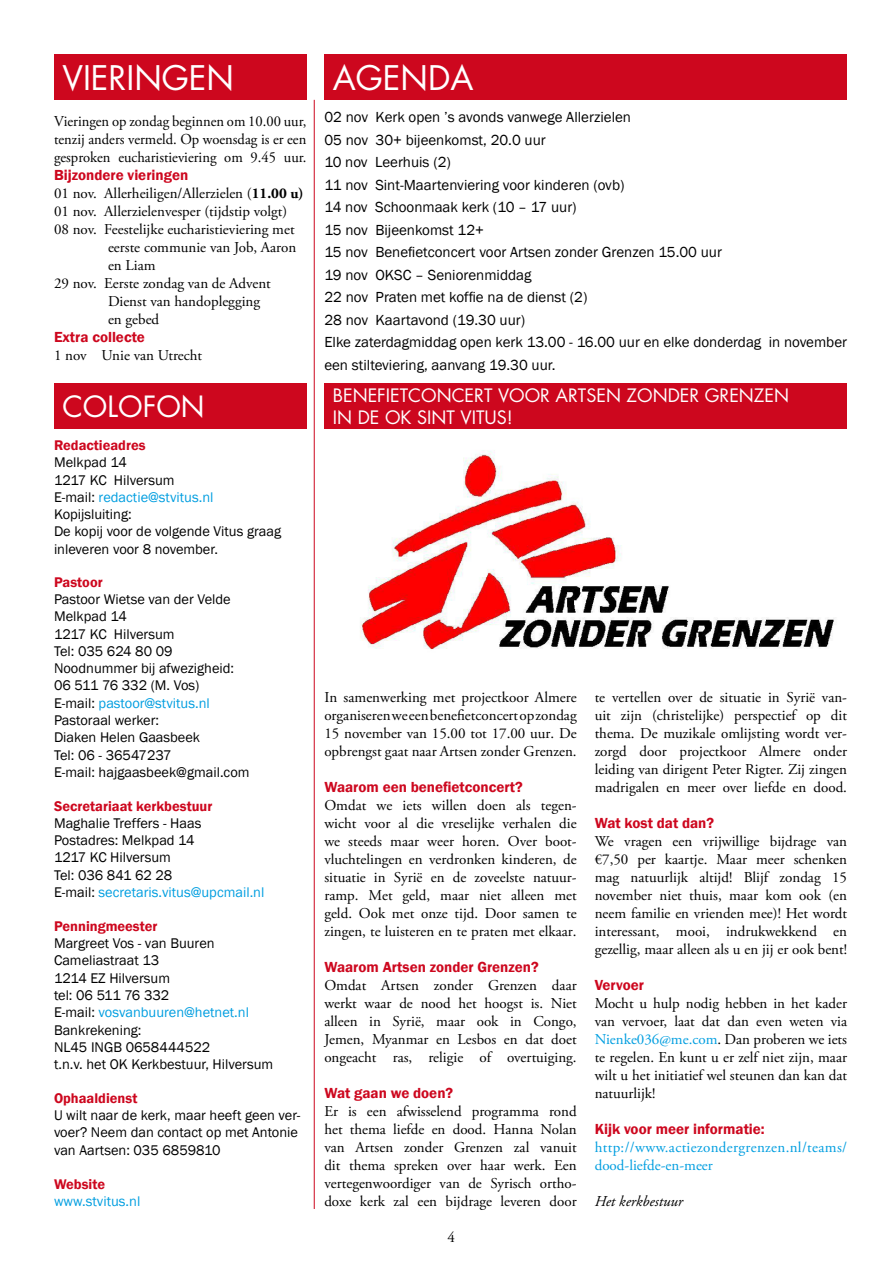
<style>
.page{position:relative;width:893px;height:1263px;background:#fff}
.page>*{position:absolute;margin:0;border:0;box-sizing:border-box;transform-origin:0 0}
.t1{font:33px "Futura";color:#fff}
.t2{font:28.5px "Futura";color:#fff}
.t3{font:18px/21.6px "Futura";color:#fff}
.t4{font:15.15px/18px "Adobe Garamond Pro";color:#000;text-align:justify;scale:.96 1}
.t5{font:15px/18px "Adobe Garamond Pro";color:#000;text-align:justify}
.t6{font:15px/22.5px "Franklin Gothic";color:#000}
.t7{font:600 15px "Franklin Gothic";color:#cd071e}
.t8{font:15px/18px "Adobe Garamond Pro";letter-spacing:.025em;color:#009ee0}
.t9{font:italic 15px "Adobe Garamond Pro";color:#000}
.t10{font:14.4px/17.2px "Franklin Gothic";color:#000}
.t11{font:600 14.4px "Franklin Gothic";color:#cd071e}
.t12{font:14.4px "Franklin Gothic";color:#009ee0}
.s1{font-weight:700}
.s2{color:#009ee0}
</style>
<div class="page">
<div style="left:324px;top:54px;width:523px;height:46px;background:#cd071e"></div>
<div style="left:324px;top:383px;width:523px;height:46px;background:#cd071e"></div>
<div style="left:54px;top:54px;width:252px;height:46px;background:#cd071e"></div>
<div style="left:54px;top:383px;width:252px;height:46px;background:#cd071e"></div>
<hr style="left:314px;top:100px;width:1px;height:1109px;background:#cd071e">
<img style="left:360px;top:450px;width:474px;height:200px">
<h1 class="t1" style="left:63px;top:55px;width:173px">VIERINGEN</h1>
<p class="t4" style="left:54px;top:113px;width:264px">Vieringen op zondag beginnen om 10.00 uur, tenzij anders vermeld. Op woensdag is er een gesproken eucharistieviering om 9.45 uur.</p>
<p class="t7" style="left:54px;top:166px;width:136px">Bijzondere vieringen</p>
<p class="t5" style="left:54px;top:185px;width:251px">01 nov. Allerheiligen/Allerzielen (<span class="s1">11.00 u)</span></p>
<p class="t5" style="left:54px;top:203px;width:235px">01 nov. Allerzielenvesper (tijdstip volgt)</p>
<p class="t5" style="left:54px;top:221px;width:242px">08 nov. Feestelijke eucharistieviering met</p>
<p class="t5" style="left:108px;top:239px;width:190px">eerste communie van Job, Aaron</p>
<p class="t5" style="left:108px;top:257px;width:49px">en Liam</p>
<p class="t5" style="left:54px;top:275px;width:218px">29 nov. Eerste zondag van de Advent</p>
<p class="t5" style="left:108px;top:293px;width:154px">Dienst van handoplegging</p>
<p class="t5" style="left:108px;top:311px;width:53px">en gebed</p>
<p class="t7" style="left:54px;top:328px;width:92px">Extra collecte</p>
<p class="t5" style="left:54px;top:347px;width:150px">1 nov Unie van Utrecht</p>
<h2 class="t2" style="left:63px;top:387px;width:144px">COLOFON</h2>
<p class="t11" style="left:54px;top:436px;width:93px">Redactieadres</p>
<p class="t10" style="left:54px;top:454px;width:229px">Melkpad 14<br>1217 KC Hilversum<br>E-mail: <span class="s2">redactie@stvitus.nl<br></span>Kopijsluiting:<br>De kopij voor de volgende Vitus graag inleveren voor 8 november.</p>
<p class="t11" style="left:54px;top:573px;width:50px">Pastoor</p>
<p class="t10" style="left:54px;top:591px;width:197px">Pastoor Wietse van der Velde<br>Melkpad 14<br>1217 KC Hilversum<br>Tel: 035 624 80 09<br>Noodnummer bij afwezigheid:<br>06 511 76 332 (M. Vos)<br>E-mail: <span class="s2">pastoor@stvitus.nl<br></span>Pastoraal werker:<br>Diaken Helen Gaasbeek<br>Tel: 06 - 36547237<br>E-mail: hajgaasbeek@gmail.com</p>
<p class="t11" style="left:54px;top:797px;width:160px">Secretariaat kerkbestuur</p>
<p class="t10" style="left:54px;top:815px;width:212px">Maghalie Treffers - Haas<br>Postadres: Melkpad 14<br>1217 KC Hilversum<br>Tel: 036 841 62 28<br>E-mail: <span class="s2">secretaris.vitus@upcmail.nl</span></p>
<p class="t11" style="left:54px;top:917px;width:105px">Penningmeester</p>
<p class="t10" style="left:54px;top:935px;width:221px">Margreet Vos - van Buuren<br>Cameliastraat 13<br>1214 EZ Hilversum<br>tel: 06 511 76 332<br>E-mail: <span class="s2">vosvanbuuren@hetnet.nl<br></span>Bankrekening:<br>NL45 INGB 0658444522<br>t.n.v. het OK Kerkbestuur, Hilversum</p>
<p class="t11" style="left:54px;top:1089px;width:85px">Ophaaldienst</p>
<p class="t10" style="left:54px;top:1107px;width:248px">U wilt naar de kerk, maar heeft geen ver&shy;voer? Neem dan contact op met Antonie van Aartsen: 035 6859810</p>
<p class="t11" style="left:54px;top:1175px;width:53px">Website</p>
<p class="t12" style="left:54px;top:1192px;width:88px">www.stvitus.nl</p>
<h1 class="t1" style="left:333px;top:55px;width:142px">AGENDA</h1>
<p class="t6" style="left:324px;top:106px;width:524px">02 nov Kerk open ’s avonds vanwege Allerzielen<br>05 nov 30+ bijeenkomst, 20.0 uur<br>10 nov Leerhuis (2)<br>11 nov Sint-Maartenviering voor kinderen (ovb)<br>14 nov Schoonmaak kerk (10 – 17 uur)<br>15 nov Bijeenkomst 12+<br>15 nov Benefietconcert voor Artsen zonder Grenzen 15.00 uur<br>19 nov OKSC – Seniorenmiddag<br>22 nov Praten met koffie na de dienst (2)<br>28 nov Kaartavond (19.30 uur)<br>Elke zaterdagmiddag open kerk 13.00 - 16.00 uur en elke donderdag in november een stilteviering, aanvang 19.30 uur.</p>
<p class="t3" style="left:333px;top:384px;width:458px">BENEFIETCONCERT VOOR ARTSEN ZONDER GRENZEN<br>IN DE OK SINT VITUS!</p>
<p class="t5" style="left:324px;top:689px;width:254px">In samenwerking met projectkoor Almere organiseren we een benefietconcert op zondag 15 november van 15.00 tot 17.00 uur. De opbrengst gaat naar Artsen zonder Grenzen.</p>
<p class="t7" style="left:324px;top:778px;width:200px">Waarom een benefietconcert?</p>
<p class="t5" style="left:324px;top:797px;width:254px">Omdat we iets willen doen als tegen&shy;wicht voor al die vreselijke verhalen die we steeds maar weer horen. Over boot&shy;vluchtelingen en verdronken kinderen, de situatie in Syrië en de zoveelste natuur&shy;ramp. Met geld, maar niet alleen met geld. Ook met onze tijd. Door samen te zingen, te luisteren en te praten met elkaar.</p>
<p class="t7" style="left:324px;top:958px;width:216px">Waarom Artsen zonder Grenzen?</p>
<p class="t5" style="left:324px;top:977px;width:254px">Omdat Artsen zonder Grenzen daar werkt waar de nood het hoogst is. Niet alleen in Syrië, maar ook in Congo, Jemen, Myanmar en Lesbos en dat doet ongeacht ras, religie of overtuiging.</p>
<p class="t7" style="left:324px;top:1084px;width:130px">Wat gaan we doen?</p>
<p class="t5" style="left:324px;top:1103px;width:254px">Er is een afwisselend programma rond het thema liefde en dood. Hanna Nolan van Artsen zonder Grenzen zal vanuit dit thema spreken over haar werk. Een vertegenwoordiger van de Syrisch ortho&shy;doxe kerk zal een bijdrage leveren door</p>
<p class="t5" style="left:447px;top:1229px;width:9px">4</p>
<p class="t5" style="left:595px;top:689px;width:254px">te vertellen over de situatie in Syrië van&shy;uit zijn (christelijke) perspectief op dit thema. De muzikale omlijsting wordt ver&shy;zorgd door projectkoor Almere onder leiding van dirigent Peter Rigter. Zij zingen madrigalen en meer over liefde en dood.</p>
<p class="t7" style="left:595px;top:814px;width:121px">Wat kost dat dan?</p>
<p class="t5" style="left:595px;top:833px;width:254px">We vragen een vrijwillige bijdrage van €7,50 per kaartje. Maar meer schenken mag natuurlijk altijd! Blijf zondag 15 november niet thuis, maar kom ook (en neem familie en vrienden mee)! Het wordt interessant, mooi, indrukwekkend en gezellig, maar alleen als u en jij er ook bent!</p>
<p class="t7" style="left:595px;top:976px;width:51px">Vervoer</p>
<p class="t5" style="left:595px;top:995px;width:254px">Mocht u hulp nodig hebben in het kader van vervoer, laat dat dan even weten via <span class="s2">Nienke036@me.com</span>. Dan proberen we iets te regelen. En kunt u er zelf niet zijn, maar wilt u het initiatief wel steunen dan kan dat natuurlijk!</p>
<p class="t7" style="left:595px;top:1120px;width:172px">Kijk voor meer informatie:</p>
<p class="t8" style="left:595px;top:1139px;width:254px">http://www.actiezondergrenzen.nl/teams/ dood-liefde-en-meer</p>
<p class="t9" style="left:595px;top:1192px;width:90px">Het kerkbestuur</p>
</div>
